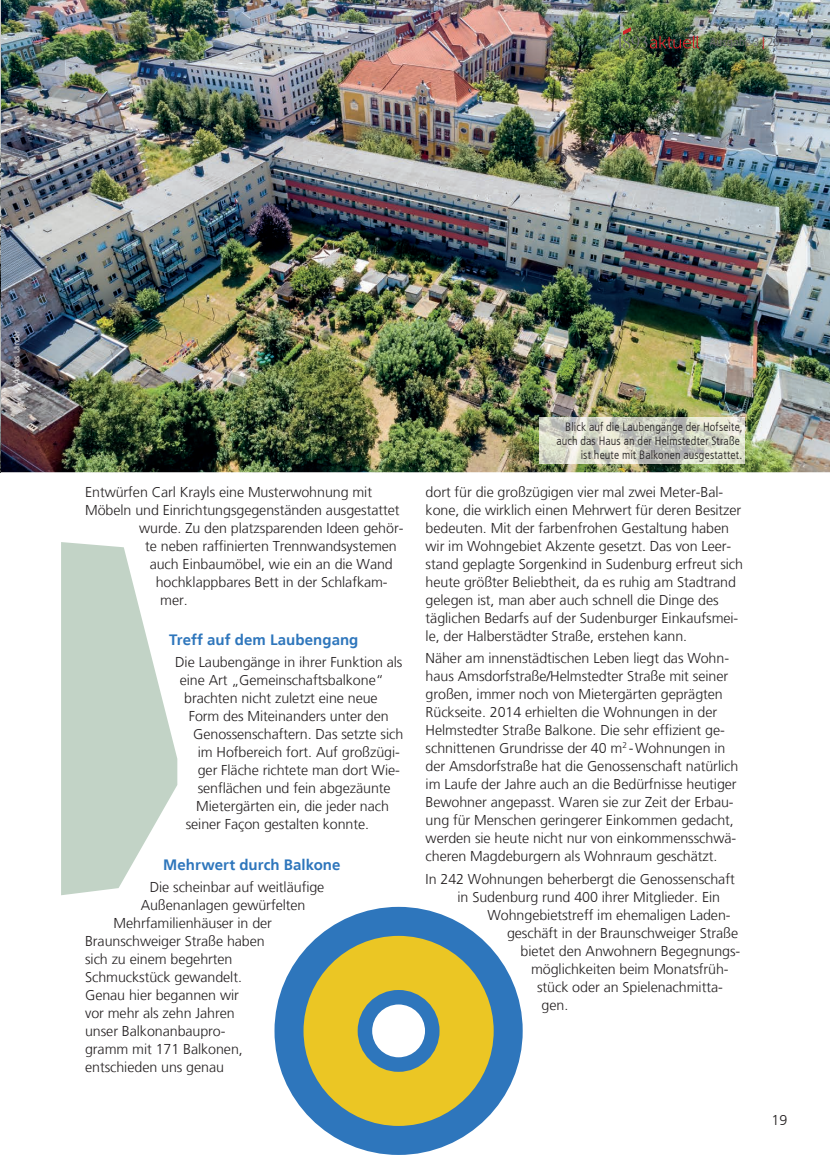
<style>
.page{position:relative;width:830px;height:1170px;background:#fff}
.page>*{position:absolute;margin:0;border:0;box-sizing:border-box;transform-origin:0 0}
.t1{font:700 15px "Frutiger LT";letter-spacing:.005em;color:#2e76bc}
.t2{font:300 14.25px/18px "Frutiger LT";letter-spacing:-.005em;color:#231f20}
.t3{font:300 condensed 12px/14.4px "Frutiger LT";letter-spacing:.01em;color:#231f20;text-align:right}
.t4{font:condensed 12px "Frutiger LT";letter-spacing:.015em;color:#6c6d70}
.t5{font:300 condensed 9px "Frutiger LT";letter-spacing:.02em;color:#fff}
.s1{color:#d1232a}
</style>
<div class="page">
<img style="left:0;top:0;width:829px;height:472px">
<img style="left:539px;top:417px;width:205px;height:46px">
<svg style="left:289px;top:921px;width:219px;height:219px;background:#cab83e"></svg>
<div style="left:274px;top:906px;width:248px;height:248px;border:29px solid #2e76bc;border-radius:50%"></div>
<svg style="left:365px;top:997px;width:67px;height:67px"></svg>
<div style="left:357px;top:989px;width:82px;height:82px;border:14px solid #2e76bc;border-radius:50%"></div>
<svg style="left:61px;top:542px;width:116px;height:353px;fill:#c2d3c6"></svg>
<img style="left:617px;top:27px;width:81px;height:24px">
<p class="t4" style="left:709px;top:35px;width:83px">Ausgabe 3 <span class="s1">|</span> 2021</p>
<p class="t5" style="left:11px;top:383px;width:55px;rotate:-90deg">Andreas Lander</p>
<p class="t2" style="left:85px;top:483px;width:288px">Entwürfen Carl Krayls eine Musterwohnung mit</p>
<p class="t2" style="left:85px;top:501px;width:316px">Möbeln und Einrichtungsgegenständen ausgestattet</p>
<p class="t2" style="left:139px;top:519px;width:266px">wurde. Zu den platzsparenden Ideen gehör-</p>
<p class="t2" style="left:145px;top:537px;width:253px">te neben raffinierten Trennwandsystemen</p>
<p class="t2" style="left:150px;top:555px;width:244px">auch Einbaumöbel, wie ein an die Wand</p>
<p class="t2" style="left:156px;top:573px;width:233px">hochklappbares Bett in der Schlafkam-</p>
<p class="t2" style="left:160px;top:591px;width:29px">mer.</p>
<p class="t1" style="left:169px;top:631px;width:191px">Treff auf dem Laubengang</p>
<p class="t2" style="left:175px;top:653px;width:229px">Die Laubengänge in ihrer Funktion als</p>
<p class="t2" style="left:180px;top:671px;width:205px">eine Art „Gemeinschaftsbalkone“</p>
<p class="t2" style="left:184px;top:689px;width:195px">brachten nicht zuletzt eine neue</p>
<p class="t2" style="left:189px;top:707px;width:201px">Form des Miteinanders unter den</p>
<p class="t2" style="left:193px;top:725px;width:211px">Genossenschaftern. Das setzte sich</p>
<p class="t2" style="left:198px;top:743px;width:203px">im Hofbereich fort. Auf großzügi-</p>
<p class="t2" style="left:198px;top:761px;width:203px">ger Fläche richtete man dort Wie-</p>
<p class="t2" style="left:198px;top:779px;width:194px">senflächen und fein abgezäunte</p>
<p class="t2" style="left:196px;top:797px;width:194px">Mietergärten ein, die jeder nach</p>
<p class="t2" style="left:186px;top:815px;width:185px">seiner Façon gestalten konnte.</p>
<p class="t1" style="left:163px;top:855px;width:179px">Mehrwert durch Balkone</p>
<p class="t2" style="left:150px;top:878px;width:176px">Die scheinbar auf weitläufige</p>
<p class="t2" style="left:141px;top:896px;width:166px">Außenanlagen gewürfelten</p>
<p class="t2" style="left:114px;top:914px;width:160px">Mehrfamilienhäuser in der</p>
<p class="t2" style="left:85px;top:932px;width:181px">Braunschweiger Straße haben</p>
<p class="t2" style="left:85px;top:950px;width:149px">sich zu einem begehrten</p>
<p class="t2" style="left:85px;top:968px;width:158px">Schmuckstück gewandelt.</p>
<p class="t2" style="left:85px;top:986px;width:155px">Genau hier begannen wir</p>
<p class="t2" style="left:85px;top:1004px;width:151px">vor mehr als zehn Jahren</p>
<p class="t2" style="left:85px;top:1022px;width:142px">unser Balkonanbaupro-</p>
<p class="t2" style="left:85px;top:1040px;width:159px">gramm mit 171 Balkonen,</p>
<p class="t2" style="left:85px;top:1058px;width:140px">entschieden uns genau</p>
<p class="t3" style="left:556px;top:419px;width:188px">Blick auf die Laubengänge der Hofseite, auch das Haus an der Helmstedter Straße ist heute mit Balkonen ausgestattet.</p>
<p class="t2" style="left:425px;top:483px;width:319px">dort für die großzügigen vier mal zwei Meter-Bal&shy;kone, die wirklich einen Mehrwert für deren Besitzer bedeuten. Mit der farbenfrohen Gestaltung haben wir im Wohngebiet Akzente gesetzt. Das von Leer&shy;stand geplagte Sorgenkind in Sudenburg erfreut sich heute größter Beliebtheit, da es ruhig am Stadtrand gelegen ist, man aber auch schnell die Dinge des täglichen Bedarfs auf der Sudenburger Einkaufsmei&shy;le, der Halberstädter Straße, erstehen kann.</p>
<p class="t2" style="left:425px;top:649px;width:314px">Näher am innenstädtischen Leben liegt das Wohn&shy;haus Amsdorfstraße/Helmstedter Straße mit seiner großen, immer noch von Mietergärten geprägten Rückseite. 2014 erhielten die Wohnungen in der Helmstedter Straße Balkone. Die sehr effizient ge&shy;schnittenen Grundrisse der 40 m<sup>2</sup> - Wohnungen in der Amsdorfstraße hat die Genossenschaft natürlich im Laufe der Jahre auch an die Bedürfnisse heutiger Bewohner angepasst. Waren sie zur Zeit der Erbau&shy;ung für Menschen geringerer Einkommen gedacht, werden sie heute nicht nur von einkommensschwä&shy;cheren Magdeburgern als Wohnraum geschätzt.</p>
<p class="t2" style="left:457px;top:869px;width:278px;text-indent:-32px">In 242 Wohnungen beherbergt die Genossenschaft in Sudenburg rund 400 ihrer Mitglieder. Ein</p>
<p class="t2" style="left:487px;top:905px;width:244px">Wohngebietstreff im ehemaligen Laden-</p>
<p class="t2" style="left:507px;top:923px;width:233px">geschäft in der Braunschweiger Straße</p>
<p class="t2" style="left:520px;top:941px;width:221px">bietet den Anwohnern Begegnungs-</p>
<p class="t2" style="left:531px;top:959px;width:199px">möglichkeiten beim Monatsfrüh-</p>
<p class="t2" style="left:537px;top:977px;width:187px">stück oder an Spielenachmitta-</p>
<p class="t2" style="left:541px;top:995px;width:28px">gen.</p>
<p class="t2" style="left:771px;top:1111px;width:17px">19</p>
</div>
